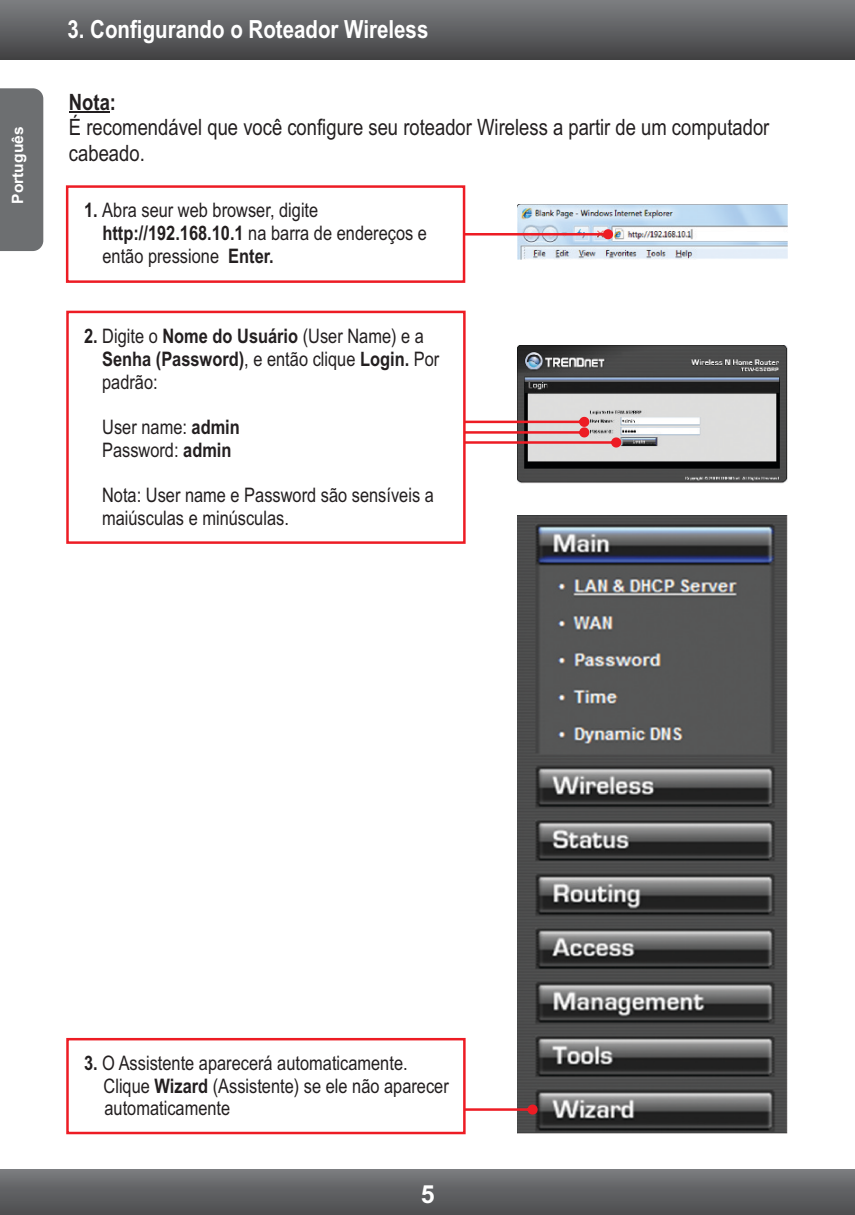
<style>
.page{position:relative;width:855px;height:1215px;background:#fff}
.page>*{position:absolute;margin:0;border:0;box-sizing:border-box;transform-origin:0 0}
.t1{font:700 25px "Arial Narrow";color:#fff}
.t2{font:700 25px "Arial";color:#fff}
.t3{font:22.5px/25.5px "Arial Narrow";color:#231f20}
.t4{font:700 22.5px "Arial Narrow";color:#231f20}
.t5{font:20px/22.8px "Arial Narrow";color:#231f20}
.t6{font:700 15.5px "Arial";color:#fff}
.s1{font-weight:700}
</style>
<div class="page">
<div style="left:0;top:0;width:855px;height:59px;background:linear-gradient(to bottom,#7d7f82,#434244)"></div>
<div style="left:0;top:1170px;width:855px;height:45px;background:linear-gradient(to bottom,#77797c,#4b4c4e)"></div>
<div style="left:0;top:88px;width:43px;height:163px;background:#6d6f71"></div>
<hr style="left:69px;top:112px;width:41px;height:1px;background:#231f20">
<img style="left:518px;top:515px;width:270px;height:618px">
<svg style="left:66px;top:1037px;width:472px;height:98px"></svg>
<img style="left:613px;top:205px;width:175px;height:55px">
<svg style="left:65px;top:185px;width:548px;height:98px"></svg>
<img style="left:518px;top:346px;width:270px;height:138px">
<svg style="left:467px;top:417px;width:154px;height:31px"></svg>
<svg style="left:66px;top:310px;width:401px;height:234px"></svg>
<p class="t6" style="left:12px;top:204px;width:79px;rotate:-90deg">Português</p>
<p class="t1" style="left:68px;top:19px;width:362px">3. Configurando o Roteador Wireless</p>
<p class="t4" style="left:69px;top:93px;width:49px">Nota:</p>
<p class="t3" style="left:69px;top:116px;width:702px">É recomendável que você configure seu roteador Wireless a partir de um computador cabeado.</p>
<p class="t5" style="left:102px;top:201px;width:326px;text-indent:-18px"><span class="s1">1.</span> Abra seur web browser, digite <span class="s1">http://192.168.10.1</span> na barra de endereços e então pressione <span class="s1">Enter.</span></p>
<p class="t5" style="left:102px;top:327px;width:339px;text-indent:-18px"><span class="s1">2.</span> Digite o <span class="s1">Nome do Usuário</span> (User Name) e a<br><span class="s1">Senha (Password)</span>, e então clique <span class="s1">Login.</span> Por padrão:</p>
<p class="t5" style="left:102px;top:418px;width:139px">User name: <span class="s1">admin<br></span>Password: <span class="s1">admin</span></p>
<p class="t5" style="left:102px;top:486px;width:333px">Nota: User name e Password são sensíveis a maiúsculas e minúsculas.</p>
<p class="t5" style="left:104px;top:1053px;width:347px;text-indent:-20px"><span class="s1">3.</span> O Assistente aparecerá automaticamente.<br>Clique <span class="s1">Wizard</span> (Assistente) se ele não aparecer automaticamente</p>
<p class="t2" style="left:421px;top:1185px;width:15px">5</p>
</div>
